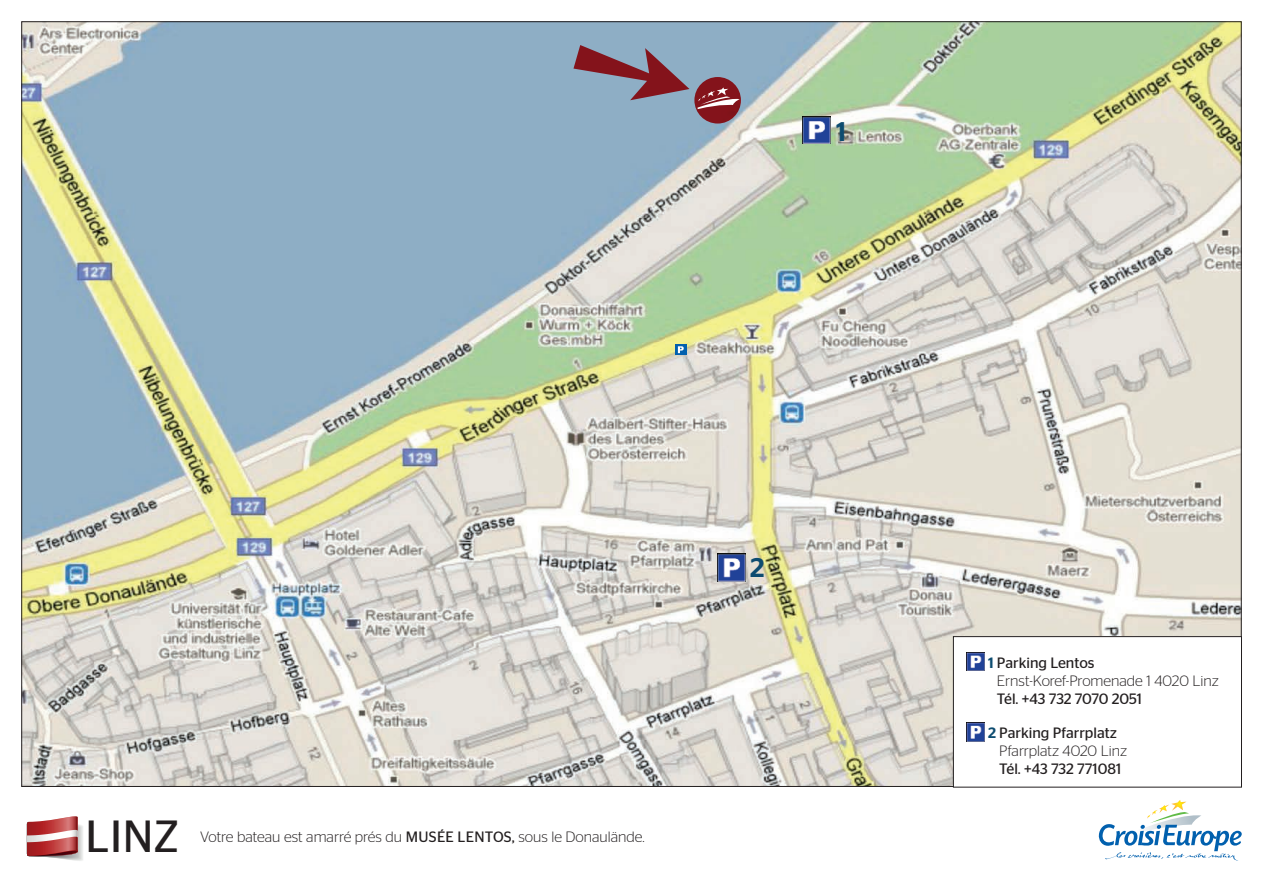
<style>
.page{position:relative;width:1263px;height:893px;background:#fff}
.page>*{position:absolute;margin:0;border:0;box-sizing:border-box;transform-origin:0 0}
.t1{font:45px "Stag Sans";color:#231f20}
.t2{font:500 27px "Stag Sans";color:#0d4c70}
.t3{font:300 15px/18px "Stag Sans";color:#231f20}
.t4{font:15px "Stag Sans";color:#231f20}
.s1{font-weight:400}
.s2{font-weight:500;color:#0d4c70}
</style>
<div class="page">
<img style="left:23px;top:23px;width:1216px;height:762px">
<svg style="left:1098px;top:800px;width:144px;height:61px"></svg>
<svg style="left:573px;top:45px;width:116px;height:55px;background:#8a7587"></svg>
<svg style="left:675px;top:344px;width:11px;height:11px"></svg>
<svg style="left:678px;top:346px;width:6px;height:7px"></svg>
<div style="left:953px;top:637px;width:288px;height:150px;background:#fff"></div>
<img style="left:966px;top:653px;width:19px;height:18px">
<img style="left:966px;top:723px;width:19px;height:18px">
<div style="left:953px;top:636px;width:289px;height:151px;border:1px solid #231f20"></div>
<img style="left:803px;top:116px;width:27px;height:28px">
<img style="left:718px;top:554px;width:27px;height:27px">
<svg style="left:27px;top:816px;width:56px;height:45px"></svg>
<svg style="left:694px;top:77px;width:47px;height:47px"></svg>
<img style="left:697px;top:99px;width:43px;height:10px">
<svg style="left:698px;top:87px;width:32px;height:18px"></svg>
<h2 class="t2" style="left:836px;top:116px;width:12px">1</h2>
<h1 class="t1" style="left:85px;top:811px;width:95px">LINZ</h1>
<p class="t3" style="left:200px;top:828px;width:446px">Votre bateau est amarré prés du <span class="s1">MUSÉE LENTOS,</span> sous le Donaulände.</p>
<h2 class="t2" style="left:750px;top:552px;width:16px">2</h2>
<p class="t3" style="left:997px;top:654px;width:223px;text-indent:-9px"><span class="s2">1</span> <span class="s1">Parking Lentos<br></span>Ernst-Koref-Promenade 1 4020 Linz</p>
<p class="t4" style="left:997px;top:690px;width:147px">Tél. +43 732 7070 2051</p>
<p class="t3" style="left:999px;top:724px;width:129px;text-indent:-11px"><span class="s2">2</span> <span class="s1">Parking Pfarrplatz<br></span>Pfarrplatz 4020 Linz</p>
<p class="t4" style="left:999px;top:760px;width:124px">Tél. +43 732 771081</p>
</div>
